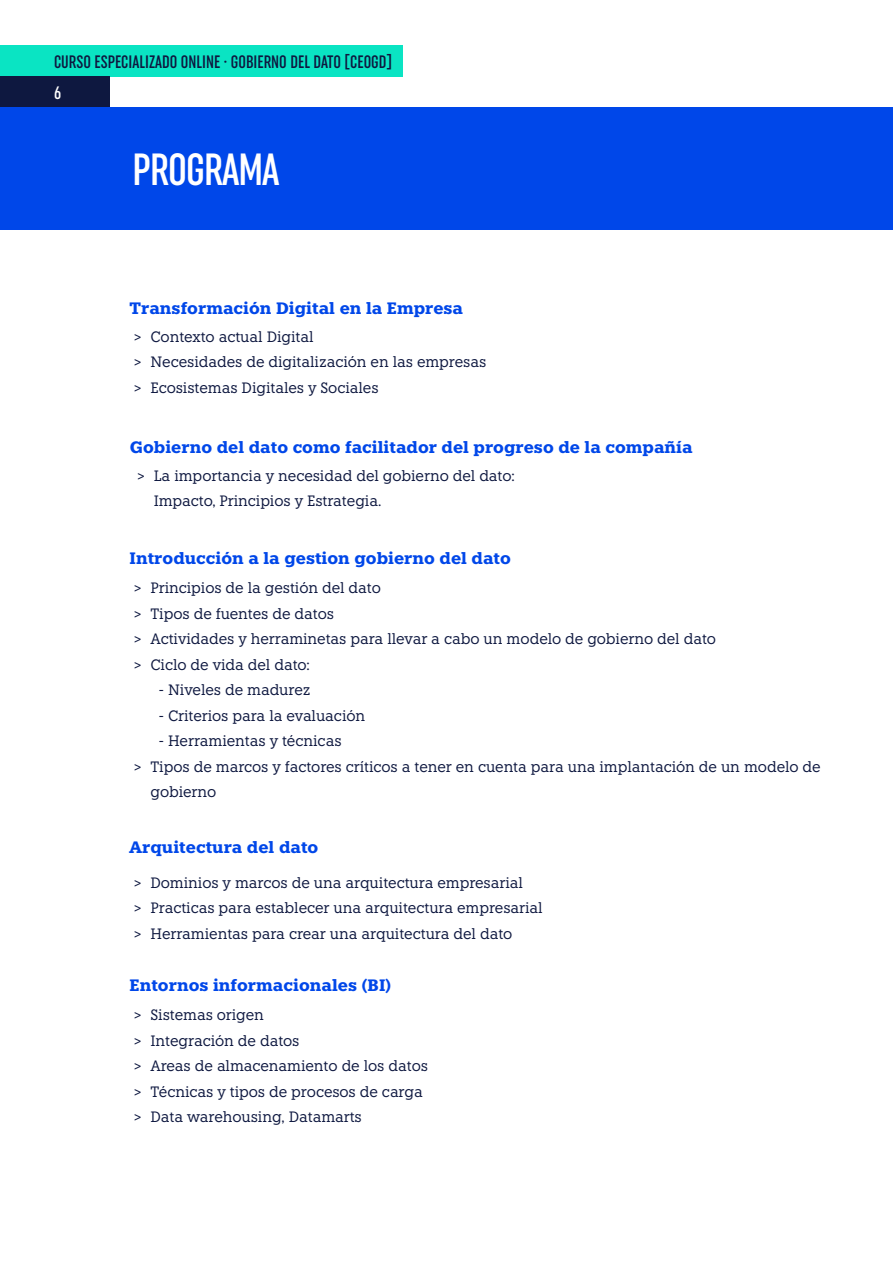
<style>
.page{position:relative;width:893px;height:1263px;background:#fff}
.page>*{position:absolute;margin:0;border:0;box-sizing:border-box;transform-origin:0 0}
.t1{font:500 extra-condensed 45px "Uniform";letter-spacing:-.02em;color:#fff}
.t2{font:500 extra-condensed 18px "Uniform";color:#0e1840}
.t3{font:500 extra-condensed 18px "Uniform";color:#fff}
.t4{font:700 16.5px "Knile";color:#0047e9}
.t5{font:15px/25.5px "Knile";letter-spacing:-.01em;color:#0e1840}
</style>
<div class="page">
<div style="left:0;top:45px;width:403px;height:31px;background:#0ae4c3"></div>
<div style="left:0;top:76px;width:110px;height:31px;background:#0e1840"></div>
<div style="left:0;top:107px;width:893px;height:123px;background:#0047e9"></div>
<p class="t2" style="left:54px;top:51px;width:340px">CURSO ESPECIALIZADO ONLINE · GOBIERNO DEL DATO [CEOGD]</p>
<p class="t3" style="left:54px;top:82px;width:9px">6</p>
<h1 class="t1" style="left:132px;top:144px;width:149px">PROGRAMA</h1>
<p class="t4" style="left:130px;top:297px;width:335px">Transformación Digital en la Empresa</p>
<p class="t5" style="left:133px;top:324px;width:354px">&gt; Contexto actual Digital<br>&gt; Necesidades de digitalización en las empresas &gt; Ecosistemas Digitales y Sociales</p>
<p class="t4" style="left:130px;top:436px;width:564px">Gobierno del dato como facilitador del progreso de la compañía</p>
<p class="t5" style="left:154px;top:462px;width:363px;text-indent:-17px">&gt; La importancia y necesidad del gobierno del dato:<br>Impacto, Principios y Estrategia.</p>
<p class="t4" style="left:130px;top:548px;width:383px">Introducción a la gestion gobierno del dato</p>
<p class="t5" style="left:133px;top:575px;width:584px">&gt; Principios de la gestión del dato<br>&gt; Tipos de fuentes de datos<br>&gt; Actividades y herraminetas para llevar a cabo un modelo de gobierno del dato &gt; Ciclo de vida del dato:</p>
<p class="t5" style="left:159px;top:677px;width:153px">- Niveles de madurez</p>
<p class="t5" style="left:159px;top:703px;width:208px">- Criterios para la evaluación</p>
<p class="t5" style="left:159px;top:728px;width:184px">- Herramientas y técnicas</p>
<p class="t5" style="left:133px;top:754px;width:689px">&gt; Tipos de marcos y factores críticos a tener en cuenta para una implantación de un modelo de</p>
<p class="t5" style="left:150px;top:779px;width:67px">gobierno</p>
<p class="t4" style="left:129px;top:837px;width:191px">Arquitectura del dato</p>
<p class="t5" style="left:133px;top:869px;width:411px">&gt; Dominios y marcos de una arquitectura empresarial<br>&gt; Practicas para establecer una arquitectura empresarial &gt; Herramientas para crear una arquitectura del dato</p>
<p class="t4" style="left:130px;top:974px;width:263px">Entornos informacionales (BI)</p>
<p class="t5" style="left:133px;top:1002px;width:296px">&gt; Sistemas origen<br>&gt; Integración de datos<br>&gt; Areas de almacenamiento de los datos &gt; Técnicas y tipos de procesos de carga &gt; Data warehousing, Datamarts</p>
</div>
